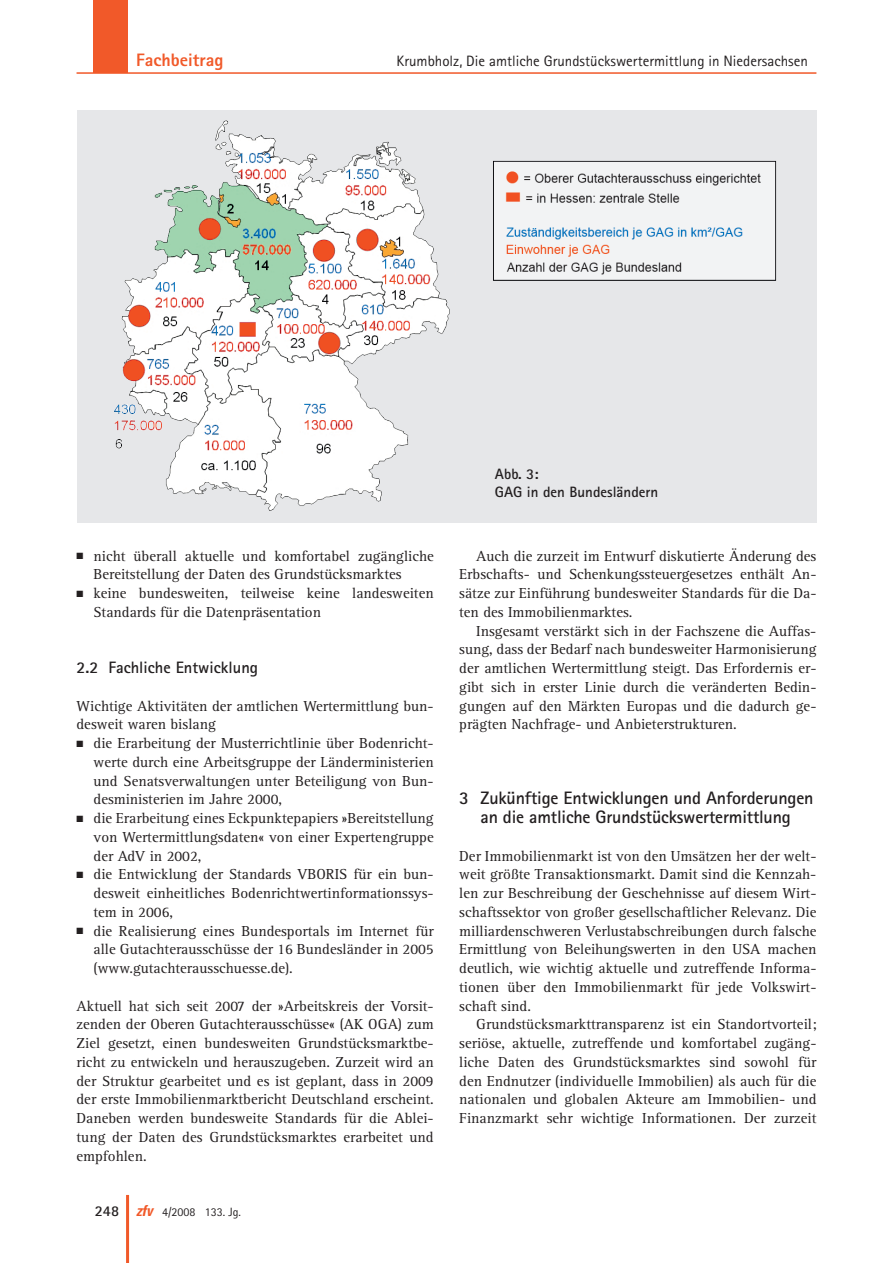
<style>
.page{position:relative;width:893px;height:1263px;background:#fff}
.page>*{position:absolute;margin:0;border:0;box-sizing:border-box;transform-origin:0 0}
._11_titel_1{font:700 18px/18.8px "Rotis Sans Serif";letter-spacing:-.01em;color:#231f20;text-align:center}
.t1{font:800 18px "Rotis Sans Serif";color:#f15929}
._11_titel_2{font:700 16.5px "Rotis Sans Serif";color:#231f20}
._01_normal_oEZ_AA{font:15px/18.8px "Rotis Serif";color:#231f20;text-align:justify}
._01_normal{font:15px/18.8px "Rotis Serif";color:#231f20;text-align:justify}
._02_normal_bp{font:15px/18.8px "Rotis Serif";color:#231f20;text-align:justify}
.t2{font:15px "Rotis Sans Serif";color:#231f20}
._03_abb{font:700 15px/18.8px "Rotis Sans Serif";color:#231f20}
.t3{font:12px "Rotis Sans Serif";color:#231f20}
.s1{font-weight:700;font-size:15px}
.s2{font-family:"Univers";font-weight:700;font-style:italic;font-stretch:condensed;font-size:15px;color:#f15929}
</style>
<div class="page">
<div style="left:94px;top:0;width:34px;height:72px;background:#f15929"></div>
<hr style="left:77px;top:72px;width:739px;height:2px;background:#f15929">
<hr style="left:126px;top:1195px;width:3px;height:68px;background:#f15929">
<div style="left:77px;top:111px;width:739px;height:412px;background:#e6e7e9"></div>
<img style="left:114px;top:120px;width:663px;height:391px">
<p class="t1" style="left:136px;top:48px;width:89px">Fachbeitrag</p>
<p class="t2" style="left:397px;top:52px;width:413px">Krumbholz, Die amtliche Grundstückswertermittlung in Niedersachsen</p>
<p class="_02_normal_bp" style="left:94px;top:547px;width:342px;text-indent:-17px">■ nicht überall aktuelle und komfortabel zugängliche<br>Bereitstellung der Daten des Grundstücksmarktes</p>
<p class="_02_normal_bp" style="left:94px;top:584px;width:342px;text-indent:-17px">■ keine bundesweiten, teilweise keine landesweiten<br>Standards für die Datenpräsentation</p>
<p class="_11_titel_2" style="left:77px;top:657px;width:183px">2.2 Fachliche Entwicklung</p>
<p class="_01_normal_oEZ_AA" style="left:77px;top:697px;width:359px">Wichtige Aktivitäten der amtlichen Wertermittlung bun&shy;desweit waren bislang</p>
<p class="_02_normal_bp" style="left:94px;top:734px;width:342px;text-indent:-17px">■ die Erarbeitung der Musterrichtlinie über Bodenricht&shy;werte durch eine Arbeitsgruppe der Länderministerien und Senatsverwaltungen unter Beteiligung von Bun&shy;desministerien im Jahre 2000,</p>
<p class="_02_normal_bp" style="left:94px;top:809px;width:342px;text-indent:-17px">■ die Erarbeitung eines Eckpunktepapiers »Bereitstellung von Wertermittlungsdaten« von einer Expertengruppe der AdV in 2002,</p>
<p class="_02_normal_bp" style="left:94px;top:865px;width:342px;text-indent:-17px">■ die Entwicklung der Standards VBORIS für ein bun&shy;desweit einheitliches Bodenrichtwertinformationssys&shy;tem in 2006,</p>
<p class="_02_normal_bp" style="left:94px;top:922px;width:342px;text-indent:-17px">■ die Realisierung eines Bundesportals im Internet für alle Gutachterausschüsse der 16 Bundesländer in 2005 (www.gutachterausschuesse.de).</p>
<p class="_01_normal_oEZ_AA" style="left:77px;top:997px;width:359px">Aktuell hat sich seit 2007 der »Arbeitskreis der Vorsit&shy;zenden der Oberen Gutachterausschüsse« (AK OGA) zum Ziel gesetzt, einen bundesweiten Grundstücksmarktbe&shy;richt zu entwickeln und herauszugeben. Zurzeit wird an der Struktur gearbeitet und es ist geplant, dass in 2009 der erste Immobilienmarktbericht Deutschland erscheint.<br>Daneben werden bundesweite Standards für die Ablei&shy;tung der Daten des Grundstücksmarktes erarbeitet und empfohlen.</p>
<p class="t3" style="left:95px;top:1205px;width:148px"><span class="s1">248</span> <span class="s2">zfv</span> 4/2008 133. Jg.</p>
<p class="_03_abb" style="left:495px;top:464px;width:165px">Abb. 3:<br>GAG in den Bundesländern</p>
<p class="_01_normal" style="left:459px;top:547px;width:359px;text-indent:17px">Auch die zurzeit im Entwurf diskutierte Änderung des Erbschafts- und Schenkungssteuergesetzes enthält An&shy;sätze zur Einführung bundesweiter Standards für die Da&shy;ten des Immobilienmarktes.</p>
<p class="_01_normal" style="left:459px;top:622px;width:359px;text-indent:17px">Insgesamt verstärkt sich in der Fachszene die Auffas&shy;sung, dass der Bedarf nach bundesweiter Harmonisierung der amtlichen Wertermittlung steigt. Das Erfordernis er&shy;gibt sich in erster Linie durch die veränderten Bedin&shy;gungen auf den Märkten Europas und die dadurch ge&shy;prägten Nachfrage- und Anbieterstrukturen.</p>
<p class="_11_titel_1" style="left:459px;top:789px;width:356px">3 Zukünftige Entwicklungen und Anforderungen an die amtliche Grundstückswertermittlung</p>
<p class="_01_normal_oEZ_AA" style="left:459px;top:847px;width:359px">Der Immobilienmarkt ist von den Umsätzen her der welt&shy;weit größte Transaktionsmarkt. Damit sind die Kennzah&shy;len zur Beschreibung der Geschehnisse auf diesem Wirt&shy;schaftssektor von großer gesellschaftlicher Relevanz. Die milliardenschweren Verlustabschreibungen durch falsche Ermittlung von Beleihungswerten in den USA machen deutlich, wie wichtig aktuelle und zutreffende Informa&shy;tionen über den Immobilienmarkt für jede Volkswirt&shy;schaft sind.</p>
<p class="_01_normal" style="left:459px;top:1015px;width:359px;text-indent:17px">Grundstücksmarkttransparenz ist ein Standortvorteil; seriöse, aktuelle, zutreffende und komfortabel zugäng&shy;liche Daten des Grundstücksmarktes sind sowohl für den Endnutzer (individuelle Immobilien) als auch für die nationalen und globalen Akteure am Immobilien- und Finanzmarkt sehr wichtige Informationen. Der zurzeit</p>
</div>
